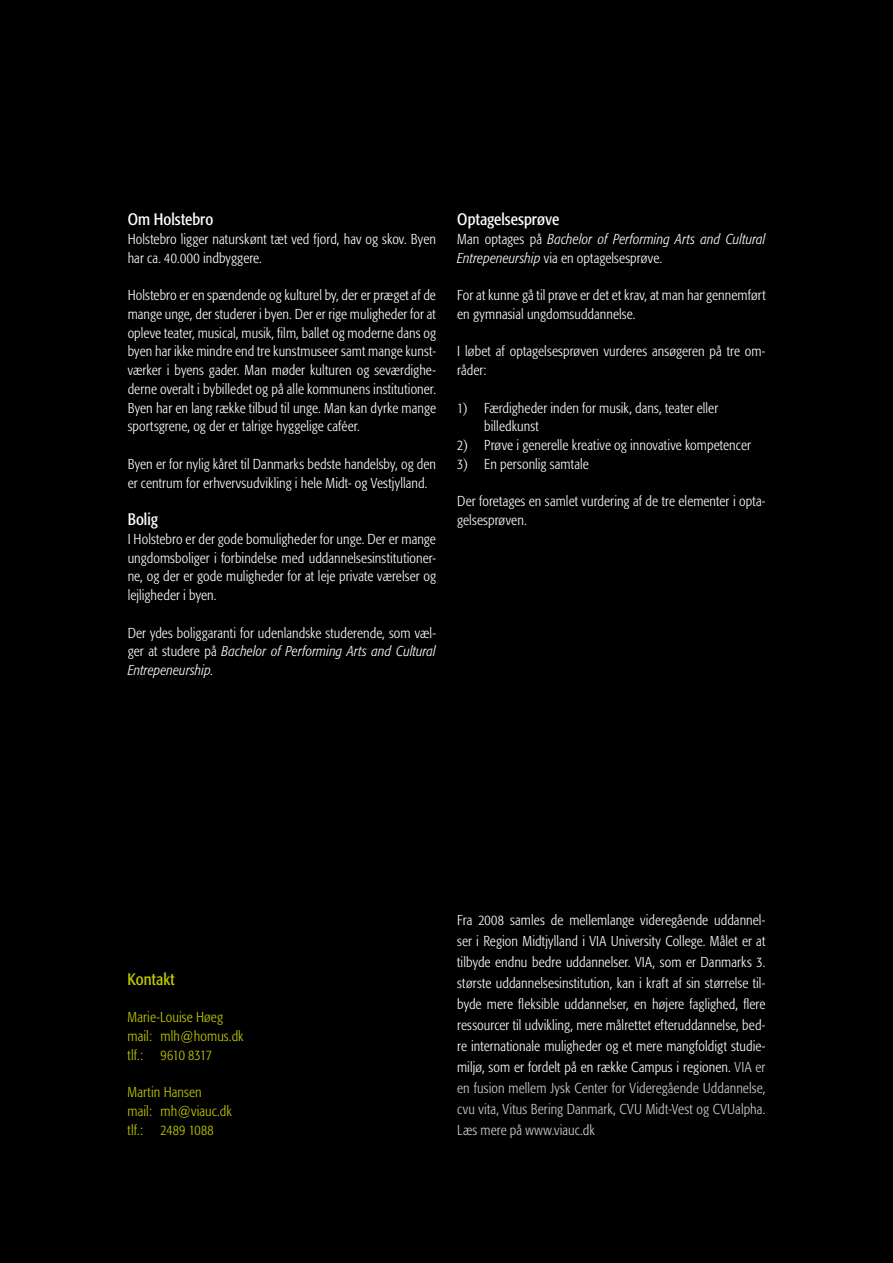
<style>
.page{position:relative;width:893px;height:1263px;background:#000}
.page>*{position:absolute;margin:0;border:0;box-sizing:border-box;transform-origin:0 0}
.t1{font:condensed 16.5px "Formata";letter-spacing:.005em;color:#fff}
.t2{font:condensed 16.5px "Formata";color:#c5ca00}
.t3{font:300 condensed 14.25px/18.8px "Formata";letter-spacing:.005em;color:#fff}
.t4{font:300 condensed 14.25px/18.8px "Formata";letter-spacing:.005em;color:#c5ca00}
.t5{font:italic 300 condensed 14.25px/18.8px "Formata";letter-spacing:.01em;color:#fff}
.s1{font-style:italic}
.s2{font-style:normal}
.s3{color:#ced0d2}
</style>
<div class="page">
<p class="t1" style="left:128px;top:209px;width:87px">Om Holstebro</p>
<p class="t3" style="left:128px;top:230px;width:310px">Holstebro ligger naturskønt tæt ved fjord, hav og skov. Byen har ca. 40.000 indbyggere.</p>
<p class="t3" style="left:128px;top:286px;width:310px;text-align:justify">Holstebro er en spændende og kulturel by, der er præget af de mange unge, der studerer i byen. Der er rige muligheder for at opleve teater, musical, musik, film, ballet og moderne dans og byen har ikke mindre end tre kunstmuseer samt mange kunst&shy;værker i byens gader. Man møder kulturen og seværdighe&shy;derne overalt i bybilledet og på alle kommunens institutioner.<br>Byen har en lang række tilbud til unge. Man kan dyrke mange sportsgrene, og der er talrige hyggelige caféer.</p>
<p class="t3" style="left:128px;top:455px;width:310px">Byen er for nylig kåret til Danmarks bedste handelsby, og den er centrum for erhvervsudvikling i hele Midt- og Vestjylland.</p>
<p class="t1" style="left:128px;top:509px;width:32px">Bolig</p>
<p class="t3" style="left:128px;top:530px;width:310px;text-align:justify">I Holstebro er der gode bomuligheder for unge. Der er mange ungdomsboliger i forbindelse med uddannelsesinstitutioner&shy;ne, og der er gode muligheder for at leje private værelser og lejligheder i byen.</p>
<p class="t3" style="left:128px;top:623px;width:310px;text-align:justify">Der ydes boliggaranti for udenlandske studerende, som væl&shy;ger at studere på <span class="s1">Bachelor of Performing Arts and Cultural Entrepeneurship.</span></p>
<p class="t1" style="left:457px;top:209px;width:103px">Optagelsesprøve</p>
<p class="t5" style="left:457px;top:230px;width:310px"><span class="s2">Man optages på</span> Bachelor of Performing Arts and Cultural<br>Entrepeneurship <span class="s2">via en optagelsesprøve.</span></p>
<p class="t3" style="left:457px;top:286px;width:310px">For at kunne gå til prøve er det et krav, at man har gennemført en gymnasial ungdomsuddannelse.</p>
<p class="t3" style="left:457px;top:342px;width:310px">I løbet af optagelsesprøven vurderes ansøgeren på tre om&shy;råder:</p>
<p class="t3" style="left:484px;top:398px;width:235px;text-indent:-27px">1) Færdigheder inden for musik, dans, teater eller billedkunst</p>
<p class="t3" style="left:457px;top:436px;width:295px">2) Prøve i generelle kreative og innovative kompetencer</p>
<p class="t3" style="left:457px;top:455px;width:133px">3) En personlig samtale</p>
<p class="t3" style="left:457px;top:492px;width:310px">Der foretages en samlet vurdering af de tre elementer i opta&shy;gelsesprøven.</p>
<p class="t2" style="left:128px;top:969px;width:49px">Kontakt</p>
<p class="t4" style="left:128px;top:1008px;width:118px">Marie-Louise Høeg mail: mlh@homus.dk tlf.: 9610 8317</p>
<p class="t4" style="left:128px;top:1083px;width:106px">Martin Hansen<br>mail: mh@viauc.dk tlf.: 2489 1088</p>
<p class="t3" style="left:457px;top:909px;width:310px;line-height:21px;text-align:justify">Fra 2008 samles de mellemlange videregående uddannel&shy;ser i Region Midtjylland i VIA University College. Målet er at tilbyde endnu bedre uddannelser. VIA, som er Danmarks 3. største uddannelsesinstitution, kan i kraft af sin størrelse til&shy;byde mere fleksible uddannelser, en højere faglighed, flere ressourcer til udvikling, mere målrettet efteruddannelse, bed&shy;re internationale muligheder og et mere mangfoldigt studie&shy;miljø, som er fordelt på en række Campus i regionen. <span class="s3">VIA er en fusion mellem Jysk Center for Videregående Uddannelse, cvu vita, Vitus Bering Danmark, CVU Midt-Vest og CVUalpha.<br>Læs mere på www.viauc.dk</span></p>
</div>
